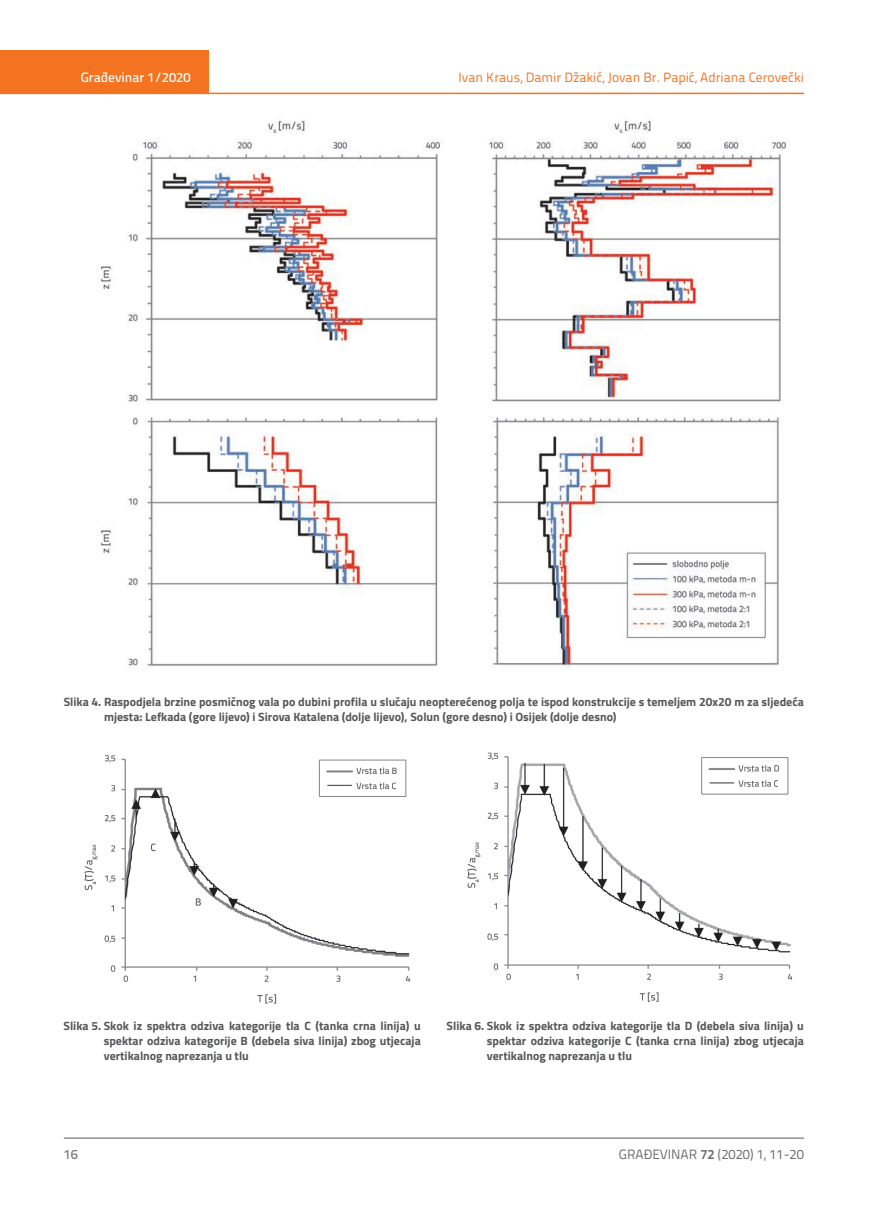
<style>
.page{position:relative;width:872px;height:1212px;background:#fff}
.page>*{position:absolute;margin:0;border:0;box-sizing:border-box;transform-origin:0 0}
.t1{font:13.5px "Titillium Text 22 L";color:#f47321}
.t2{font:13.5px "Titillium Text 22 L";color:#6c6d70}
.t3{font:500 13.5px "Titillium Text 22 L";color:#fff}
.t4{font:500 13.5px "Titillium Text 22 L";color:#787a7d}
.t5{font:700 12px/15px "Titillium";color:#57585a;text-align:justify}
.s1{font-weight:700}
</style>
<div class="page">
<div style="left:0;top:50px;width:208px;height:44px;background:#f47321"></div>
<hr style="left:0;top:93px;width:804px;height:1px;background:#f47321">
<hr style="left:64px;top:1138px;width:740px;height:1px;background:#57585a">
<img style="left:100px;top:120px;width:686px;height:549px">
<img style="left:84px;top:755px;width:327px;height:249px">
<img style="left:467px;top:752px;width:326px;height:250px">
<p class="t3" style="left:81px;top:67px;width:111px">Građevinar 1/2020</p>
<p class="t1" style="left:458px;top:68px;width:347px">Ivan Kraus, Damir Džakić, Jovan Br. Papić, Adriana Cerovečki</p>
<p class="t5" style="left:104px;top:694px;width:701px;text-indent:-40px">Slika 4. Raspodjela brzine posmičnog vala po dubini profila u slučaju neopterećenog polja te ispod konstrukcije s temeljem 20x20 m za sljedeća mjesta: Lefkada (gore lijevo) i Sirova Katalena (dolje lijevo), Solun (gore desno) i Osijek (dolje desno)</p>
<p class="t5" style="left:104px;top:1018px;width:318px;text-indent:-40px">Slika 5. Skok iz spektra odziva kategorije tla C (tanka crna linija) u spektar odziva kategorije B (debela siva linija) zbog utjecaja vertikalnog naprezanja u tlu</p>
<p class="t5" style="left:487px;top:1018px;width:318px;text-indent:-40px">Slika 6. Skok iz spektra odziva kategorije tla D (debela siva linija) u spektar odziva kategorije C (tanka crna linija) zbog utjecaja vertikalnog naprezanja u tlu</p>
<p class="t4" style="left:64px;top:1144px;width:16px">16</p>
<p class="t2" style="left:619px;top:1144px;width:186px">GRAĐEVINAR <span class="s1">72</span> (2020) 1, 11-20</p>
</div>
